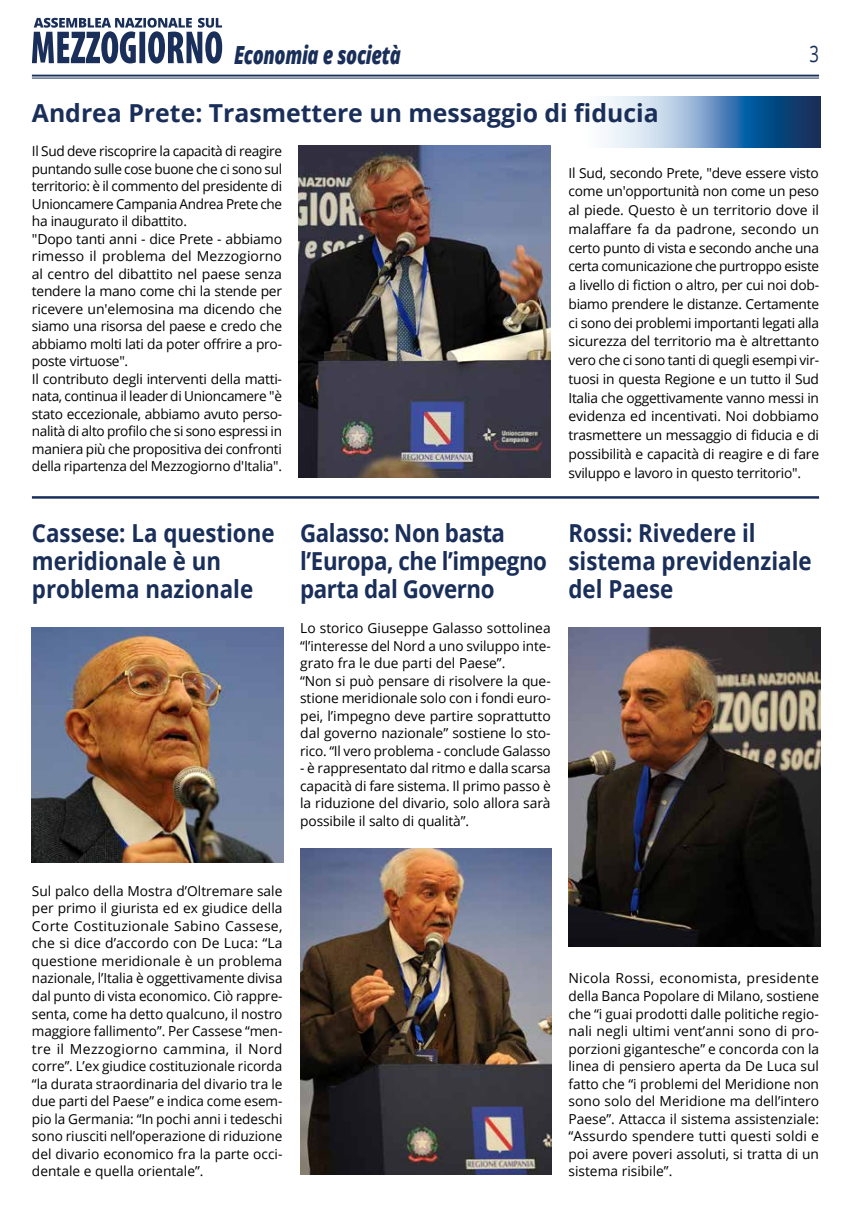
<style>
.page{position:relative;width:851px;height:1205px;background:#fff}
.page>*{position:absolute;margin:0;border:0;box-sizing:border-box;transform-origin:0 0}
.t1{font:italic 800 25px "Open Sans";letter-spacing:-.02em;color:#192e59;scale:.73 1}
.t2{font:700 24.75px/28.4px "Open Sans";color:#192e59;scale:.9 1}
.t3{font:700 24.75px/28.4px "Open Sans";letter-spacing:-.02em;color:#192e59;scale:.9 1}
.t4{font:700 24.75px "Open Sans";color:#192e59}
.t5{font:22.75px "Open Sans";color:#192e59;scale:.73 1}
.t6{font:13.75px/17.5px "Open Sans";letter-spacing:-.015em;color:#000;text-align:justify}
</style>
<div class="page">
<svg style="left:604px;top:96px;width:216px;height:52px;background:#6f95bb"></svg>
<img style="left:300px;top:849px;width:252px;height:326px">
<hr style="left:32px;top:75px;width:787px;height:2px;background:#192e59">
<hr style="left:32px;top:78px;width:787px;height:1px;background:#192e59">
<svg style="left:32px;top:18px;width:190px;height:46px"></svg>
<img style="left:31px;top:627px;width:252px;height:236px">
<img style="left:298px;top:146px;width:252px;height:331px">
<img style="left:568px;top:627px;width:252px;height:320px">
<hr style="left:32px;top:496px;width:787px;height:3px;background:#192e59">
<h1 class="t1" style="left:234px;top:35px;width:230px">Economia e società</h1>
<h3 class="t5" style="left:809px;top:38px;width:15px">3</h3>
<h2 class="t4" style="left:32px;top:95px;width:628px">Andrea Prete: Trasmettere un messaggio di fiducia</h2>
<p class="t6" style="left:568px;top:163px;width:252px;line-height:18.8px">Il Sud, secondo Prete, "deve essere visto come un'opportunità non come un peso al piede. Questo è un territorio dove il malaffare fa da padrone, secondo un certo punto di vista e secondo anche una certa comunicazione che purtroppo esiste a livello di fiction o altro, per cui noi dob&shy;biamo prendere le distanze. Certamente ci sono dei problemi importanti legati alla sicurezza del territorio ma è altrettanto vero che ci sono tanti di quegli esempi vir&shy;tuosi in questa Regione e un tutto il Sud Italia che oggettivamente vanno messi in evidenza ed incentivati. Noi dobbiamo trasmettere un messaggio di fiducia e di possibilità e capacità di reagire e di fare sviluppo e lavoro in questo territorio".</p>
<p class="t6" style="left:32px;top:142px;width:252px;text-align:left">Il Sud deve riscoprire la capacità di reagire puntando sulle cose buone che ci sono sul territorio: è il commento del presidente di Unioncamere Campania Andrea Prete che ha inaugurato il dibattito.<br>"Dopo tanti anni - dice Prete - abbiamo rimesso il problema del Mezzogiorno al centro del dibattito nel paese senza tendere la mano come chi la stende per ricevere un'elemosina ma dicendo che siamo una risorsa del paese e credo che abbiamo molti lati da poter offrire a pro&shy;poste virtuose".<br>Il contributo degli interventi della matti&shy;nata, continua il leader di Unioncamere "è stato eccezionale, abbiamo avuto perso&shy;nalità di alto profilo che si sono espressi in maniera più che propositiva dei confronti della ripartenza del Mezzogiorno d'Italia".</p>
<h2 class="t2" style="left:32px;top:518px;width:271px">Cassese: La questione meridionale è un problema nazionale</h2>
<h2 class="t3" style="left:300px;top:518px;width:276px">Galasso: Non basta l’Europa, che l’impegno parta dal Governo</h2>
<p class="t6" style="left:300px;top:619px;width:252px;text-align:left">Lo storico Giuseppe Galasso sottolinea “l’interesse del Nord a uno sviluppo inte&shy;grato fra le due parti del Paese”.<br>“Non si può pensare di risolvere la que&shy;stione meridionale solo con i fondi euro&shy;pei, l’impegno deve partire soprattutto dal governo nazionale” sostiene lo sto&shy;rico. “Il vero problema - conclude Galasso</p>
<p class="t6" style="left:300px;top:759px;width:252px">- è rappresentato dal ritmo e dalla scarsa capacità di fare sistema. Il primo passo è la riduzione del divario, solo allora sarà possibile il salto di qualità”.</p>
<h2 class="t2" style="left:568px;top:518px;width:272px">Rossi: Rivedere il sistema previdenziale del Paese</h2>
<p class="t6" style="left:32px;top:882px;width:252px">Sul palco della Mostra d’Oltremare sale per primo il giurista ed ex giudice della Corte Costituzionale Sabino Cassese, che si dice d’accordo con De Luca: “La questione meridionale è un problema nazionale, l’Italia è oggettivamente divisa dal punto di vista economico. Ciò rappre&shy;senta, come ha detto qualcuno, il nostro maggiore fallimento”. Per Cassese “men&shy;tre il Mezzogiorno cammina, il Nord corre”. L’ex giudice costituzionale ricorda “la durata straordinaria del divario tra le due parti del Paese” e indica come esem&shy;pio la Germania: “In pochi anni i tedeschi sono riusciti nell’operazione di riduzione del divario economico fra la parte occi&shy;dentale e quella orientale”.</p>
<p class="t6" style="left:568px;top:969px;width:252px">Nicola Rossi, economista, presidente della Banca Popolare di Milano, sostiene che “i guai prodotti dalle politiche regio&shy;nali negli ultimi vent’anni sono di pro&shy;porzioni gigantesche” e concorda con la linea di pensiero aperta da De Luca sul fatto che “i problemi del Meridione non sono solo del Meridione ma dell’intero Paese”. Attacca il sistema assistenziale: “Assurdo spendere tutti questi soldi e poi avere poveri assoluti, si tratta di un sistema risibile”.</p>
</div>
